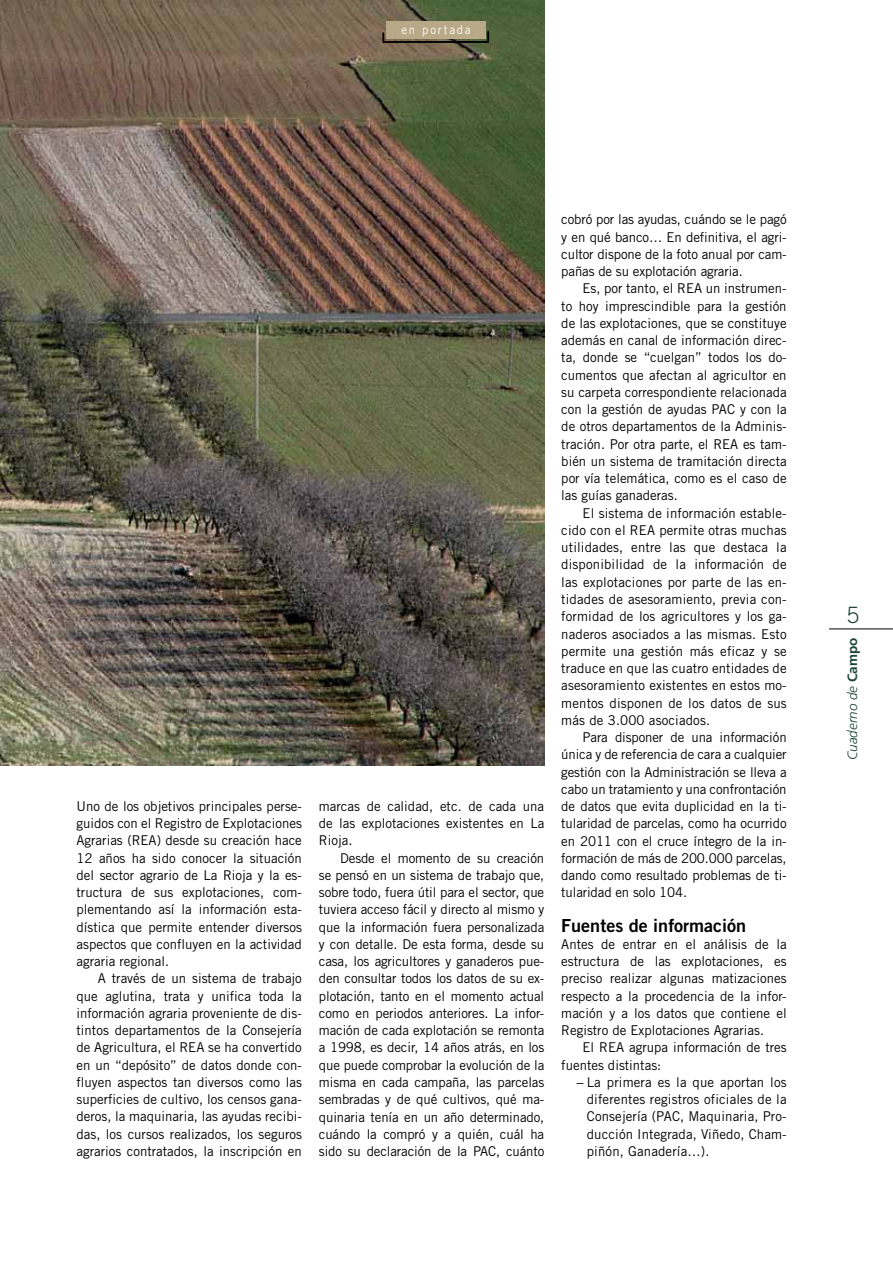
<style>
.page{position:relative;width:893px;height:1263px;background:#fff}
.page>*{position:absolute;margin:0;border:0;box-sizing:border-box;transform-origin:0 0}
.t1{font:300 22.5px "Trade Gothic";color:#1d4536}
.t2{font:18px "Trade Gothic Bold Two";color:#000}
.t3{font:13.5px/17.2px "Trade Gothic";color:#000;text-align:justify}
.t4{font:italic 300 13.5px "Frutiger";color:#1d4536}
.t5{font:12px "Trade Gothic";letter-spacing:.155em;color:#fff;scale:.95 1}
.s1{font-weight:700;font-style:normal}
</style>
<div class="page">
<img style="left:0;top:0;width:544px;height:765px">
<hr style="left:829px;top:628px;width:64px;height:1px;background:#000">
<svg style="left:382px;top:30px;width:108px;height:13px"></svg>
<div style="left:386px;top:21px;width:99px;height:18px;background:#b8a988"></div>
<p class="t5" style="left:401px;top:23px;width:74px">en portada</p>
<p class="t3" style="left:77px;top:797px;width:227px">U no de los objetivos principales perse&shy;guidos con el Registro de Explotaciones Agrarias (REA) desde su creación hace 12 años ha sido conocer la situación del sector agrario de La Rioja y la es&shy;tructura de sus explotaciones, com&shy;plementando así la información esta&shy;dística que permite entender diversos aspectos que confluyen en la actividad agraria regional.</p>
<p class="t3" style="left:77px;top:970px;width:227px;text-indent:21px">A través de un sistema de trabajo que aglutina, trata y unifica toda la información agraria proveniente de dis&shy;tintos departamentos de la Consejería de Agricultura, el REA se ha convertido en un “depósito” de datos donde con&shy;fluyen aspectos tan diversos como las superficies de cultivo, los censos gana&shy;deros, la maquinaria, las ayudas recibi&shy;das, los cursos realizados, los seguros agrarios contratados, la inscripción en</p>
<p class="t3" style="left:319px;top:797px;width:227px">marcas de calidad, etc. de cada una de las explotaciones existentes en La Rioja.</p>
<p class="t3" style="left:319px;top:849px;width:227px;text-indent:21px">Desde el momento de su creación se pensó en un sistema de trabajo que, sobre todo, fuera útil para el sector, que tuviera acceso fácil y directo al mismo y que la información fuera personalizada y con detalle. De esta forma, desde su casa, los agricultores y ganaderos pue&shy;den consultar todos los datos de su ex&shy;plotación, tanto en el momento actual como en periodos anteriores. La infor&shy;mación de cada explotación se remonta a 1998, es decir, 14 años atrás, en los que puede comprobar la evolución de la misma en cada campaña, las parcelas sembradas y de qué cultivos, qué ma&shy;quinaria tenía en un año determinado, cuándo la compró y a quién, cuál ha sido su declaración de la PAC, cuánto</p>
<p class="t3" style="left:561px;top:211px;width:227px">cobró por las ayudas, cuándo se le pagó y en qué banco… En definitiva, el agri&shy;cultor dispone de la foto anual por cam&shy;pañas de su explotación agraria.</p>
<p class="t3" style="left:561px;top:280px;width:227px;text-indent:21px">Es, por tanto, el REA un instrumen&shy;to hoy imprescindible para la gestión de las explotaciones, que se constituye además en canal de información direc&shy;ta, donde se “cuelgan” todos los do&shy;cumentos que afectan al agricultor en su carpeta correspondiente relacionada con la gestión de ayudas PAC y con la de otros departamentos de la Adminis&shy;tración. Por otra parte, el REA es tam&shy;bién un sistema de tramitación directa por vía telemática, como es el caso de las guías ganaderas.</p>
<p class="t3" style="left:561px;top:504px;width:227px;text-indent:21px">El sistema de información estable&shy;cido con el REA permite otras muchas utilidades, entre las que destaca la disponibilidad de la información de las explotaciones por parte de las en&shy;tidades de asesoramiento, previa con&shy;formidad de los agricultores y los ga&shy;naderos asociados a las mismas. Esto permite una gestión más eficaz y se traduce en que las cuatro entidades de asesoramiento existentes en estos mo&shy;mentos disponen de los datos de sus más de 3.000 asociados.</p>
<p class="t3" style="left:561px;top:728px;width:227px;text-indent:21px">Para disponer de una información única y de referencia de cara a cualquier gestión con la Administración se lleva a cabo un tratamiento y una confrontación de datos que evita duplicidad en la ti&shy;tularidad de parcelas, como ha ocurrido en 2011 con el cruce íntegro de la in&shy;formación de más de 200.000 parcelas, dando como resultado problemas de ti&shy;tularidad en solo 104.</p>
<h2 class="t2" style="left:561px;top:914px;width:187px">Fuentes de información</h2>
<p class="t3" style="left:561px;top:935px;width:227px">Antes de entrar en el análisis de la estructura de las explotaciones, es preciso realizar algunas matizaciones respecto a la procedencia de la infor&shy;mación y a los datos que contiene el Registro de Explotaciones Agrarias.</p>
<p class="t3" style="left:561px;top:1039px;width:227px;text-indent:21px">El REA agrupa información de tres fuentes distintas:</p>
<p class="t3" style="left:587px;top:1073px;width:201px;text-indent:-11px">− La primera es la que aportan los diferentes registros oficiales de la Consejería (PAC, Maquinaria, Pro&shy;ducción Integrada, Viñedo, Cham&shy;piñón, Ganadería…).</p>
<h1 class="t1" style="left:847px;top:601px;width:14px">5</h1>
<p class="t4" style="left:845px;top:760px;width:124px;rotate:-90deg">Cuaderno de <span class="s1">Campo</span></p>
</div>
